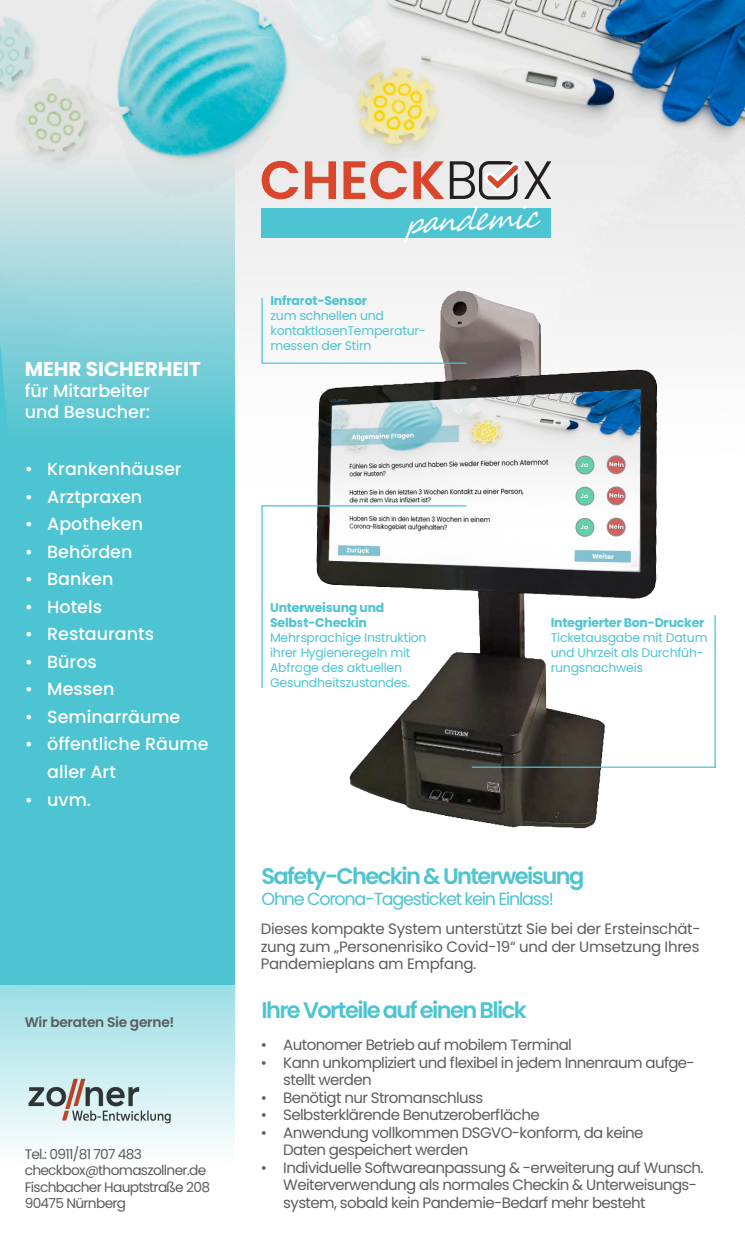
<style>
.page{position:relative;width:745px;height:1241px;background:#fff}
.page>*{position:absolute;margin:0;border:0;box-sizing:border-box;transform-origin:0 0}
.t1{font:italic 30.5px "Segoe Script";color:#fff;scale:.88 1}
.t2{font:600 22.5px "Poppins";letter-spacing:-.07em;color:#4dc4d1}
.t3{font:700 20px "Poppins";color:#fff}
.t4{font:500 17.5px/27.5px "Poppins";color:#fff}
.t5{font:17.5px "Poppins";letter-spacing:-.07em;color:#4dc4d1}
.t6{font:15px/17.5px "Poppins";letter-spacing:-.04em;color:#5c5c5f}
.t7{font:13.75px "Poppins";letter-spacing:-.05em;color:#5c5c5f}
.t8{font:600 13.75px "Poppins";letter-spacing:-.02em;color:#5c5c5f}
.t9{font:12.5px/15px "Poppins";letter-spacing:-.02em;color:#4dc4d1}
.t10{font:700 12.5px "Poppins";letter-spacing:-.02em;color:#4dc4d1}
</style>
<div class="page">
<div style="left:0;top:0;width:234px;height:1240px;background:#4dc4d1"></div>
<img style="left:0;top:0;width:744px;height:488px">
<div style="left:261px;top:208px;width:290px;height:29px;background:#4dc4d1"></div>
<svg style="left:261px;top:156px;width:290px;height:43px;background:#d5afa8"></svg>
<img style="left:303px;top:283px;width:370px;height:546px">
<hr style="left:261px;top:362px;width:205px;height:2px;background:#4dc4d1">
<hr style="left:261px;top:505px;width:205px;height:1px;background:#4dc4d1">
<hr style="left:261px;top:505px;width:1px;height:183px;background:#4dc4d1">
<hr style="left:471px;top:766px;width:244px;height:1px;background:#4dc4d1">
<hr style="left:714px;top:615px;width:1px;height:152px;background:#4dc4d1">
<hr style="left:261px;top:298px;width:1px;height:65px;background:#4dc4d1">
<svg style="left:0;top:985px;width:235px;height:255px;background:#dbf3f5"></svg>
<img style="left:21px;top:1074px;width:153px;height:55px">
<p class="t3" style="left:25px;top:357px;width:178px">MEHR SICHERHEIT</p>
<p class="t4" style="left:25px;top:377px;width:126px">für Mitarbeiter</p>
<p class="t4" style="left:25px;top:398px;width:127px">und Besucher:</p>
<p class="t4" style="left:25px;top:455px;width:158px">• Krankenhäuser</p>
<p class="t4" style="left:25px;top:483px;width:119px">• Arztpraxen</p>
<p class="t4" style="left:25px;top:510px;width:120px">• Apotheken</p>
<p class="t4" style="left:25px;top:538px;width:109px">• Behörden</p>
<p class="t4" style="left:25px;top:565px;width:90px">• Banken</p>
<p class="t4" style="left:25px;top:593px;width:79px">• Hotels</p>
<p class="t4" style="left:25px;top:620px;width:131px">• Restaurants</p>
<p class="t4" style="left:25px;top:648px;width:74px">• Büros</p>
<p class="t4" style="left:25px;top:675px;width:91px">• Messen</p>
<p class="t4" style="left:25px;top:703px;width:157px">• Seminarräume</p>
<p class="t4" style="left:47px;top:730px;width:163px;text-indent:-22px">• öffentliche Räume aller Art</p>
<p class="t4" style="left:25px;top:785px;width:68px">• uvm.</p>
<p class="t8" style="left:25px;top:1013px;width:151px">Wir beraten Sie gerne!</p>
<p class="t7" style="left:25px;top:1145px;width:119px">Tel.: 0911/81 707 483</p>
<p class="t7" style="left:25px;top:1162px;width:183px">checkbox@thomaszollner.de</p>
<p class="t7" style="left:25px;top:1178px;width:187px">Fischbacher Hauptstraße 208</p>
<p class="t7" style="left:25px;top:1195px;width:103px">90475 Nürnberg</p>
<p class="t1" style="left:402px;top:199px;width:154px;rotate:-3deg">pandemic</p>
<p class="t10" style="left:270px;top:294px;width:98px">Infrarot-Sensor</p>
<p class="t9" style="left:270px;top:308px;width:115px">zum schnellen und</p>
<p class="t9" style="left:270px;top:323px;width:157px">kontaktlosenTemperatur-</p>
<p class="t9" style="left:270px;top:338px;width:102px">messen der Stirn</p>
<p class="t10" style="left:270px;top:600px;width:116px">Unterweisung und</p>
<p class="t10" style="left:270px;top:615px;width:98px">Selbst-Checkin</p>
<p class="t9" style="left:270px;top:630px;width:158px">Mehrsprachige Instruktion ihrer Hygieneregeln mit</p>
<p class="t9" style="left:270px;top:660px;width:133px">Abfrage des aktuellen</p>
<p class="t9" style="left:270px;top:675px;width:141px">Gesundheitszustandes.</p>
<p class="t10" style="left:550px;top:615px;width:155px">Integrierter Bon-Drucker</p>
<p class="t9" style="left:550px;top:630px;width:158px">Ticketausgabe mit Datum und Uhrzeit als Durchfüh&shy;rungsnachweis</p>
<p class="t2" style="left:261px;top:863px;width:324px">Safety-Checkin &amp; Unterweisung</p>
<p class="t5" style="left:261px;top:889px;width:294px">Ohne Corona-Tagesticket kein Einlass!</p>
<p class="t6" style="left:260px;top:920px;width:441px;text-align:justify">Dieses kompakte System unterstützt Sie bei der Ersteinschät&shy;zung zum „Personenrisiko Covid-19“ und der Umsetzung Ihres Pandemieplans am Empfang.</p>
<p class="t2" style="left:261px;top:996px;width:267px">Ihre Vorteile auf einen Blick</p>
<p class="t6" style="left:260px;top:1036px;width:312px">• Autonomer Betrieb auf mobilem Terminal</p>
<p class="t6" style="left:283px;top:1053px;width:413px;text-indent:-22px">• Kann unkompliziert und flexibel in jedem Innenraum aufge&shy;stellt werden</p>
<p class="t6" style="left:260px;top:1088px;width:224px">• Benötigt nur Stromanschluss</p>
<p class="t6" style="left:260px;top:1106px;width:280px">• Selbsterklärende Benutzeroberfläche</p>
<p class="t6" style="left:283px;top:1123px;width:361px;text-indent:-22px">• Anwendung vollkommen DSGVO-konform, da keine<br>Daten gespeichert werden</p>
<p class="t6" style="left:283px;top:1158px;width:421px;text-indent:-22px">• Individuelle Softwareanpassung &amp; -erweiterung auf Wunsch.<br>Weiterverwendung als normales Checkin &amp; Unterweisungs&shy;system, sobald kein Pandemie-Bedarf mehr besteht</p>
</div>
